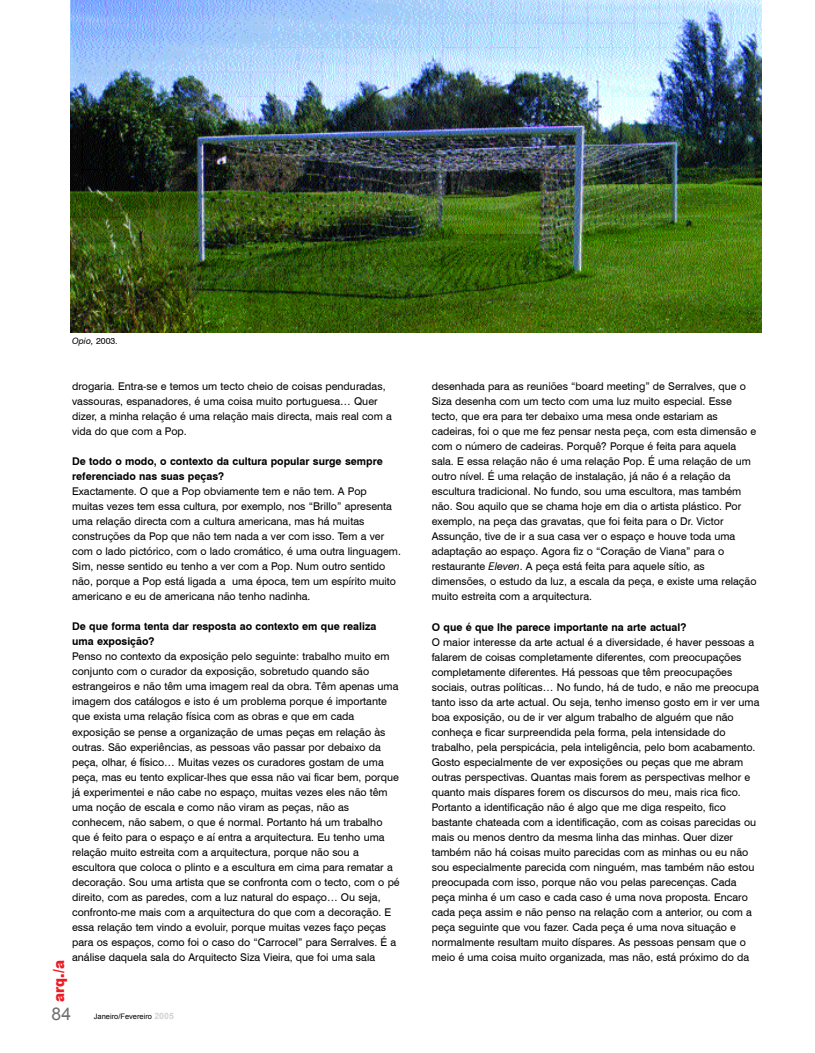
<style>
.page{position:relative;width:815px;height:1053px;background:#fff}
.page>*{position:absolute;margin:0;border:0;box-sizing:border-box;transform-origin:0 0}
.t1{font:17.5px "Arial";color:#6d6e71}
.t2{font:900 15px "Arial";color:#ed1c24;scale:.9 1}
.t3{font:10.62px/15px "Swiss 721 BT";color:#000}
.t4{font:700 10.62px/15px "Swiss 721 BT";color:#000}
.t5{font:italic 8.75px "Swiss 721 BT";color:#000}
.t6{font:7.5px "Arial";color:#000}
.s1{font-style:normal}
.s2{font-weight:700;font-size:8.75px;color:#d1d3d4}
.s3{font-style:italic}
</style>
<div class="page">
<img style="left:71px;top:0;width:691px;height:332px">
<p class="t5" style="left:72px;top:336px;width:47px">Opio, <span class="s1">2003.</span></p>
<p class="t3" style="left:72px;top:379px;width:321px">drogaria. Entra-se e temos um tecto cheio de coisas penduradas, vassouras, espanadores, é uma coisa muito portuguesa… Quer dizer, a minha relação é uma relação mais directa, mais real com a vida do que com a Pop.</p>
<p class="t4" style="left:72px;top:454px;width:312px">De todo o modo, o contexto da cultura popular surge sempre referenciado nas suas peças?</p>
<p class="t3" style="left:72px;top:484px;width:330px">Exactamente. O que a Pop obviamente tem e não tem. A Pop muitas vezes tem essa cultura, por exemplo, nos “Brillo” apresenta uma relação directa com a cultura americana, mas há muitas construções da Pop que não tem nada a ver com isso. Tem a ver com o lado pictórico, com o lado cromático, é uma outra linguagem.<br>Sim, nesse sentido eu tenho a ver com a Pop. Num outro sentido não, porque a Pop está ligada a uma época, tem um espírito muito americano e eu de americana não tenho nadinha.</p>
<p class="t4" style="left:72px;top:619px;width:306px">De que forma tenta dar resposta ao contexto em que realiza uma exposição?</p>
<p class="t3" style="left:72px;top:649px;width:329px">Penso no contexto da exposição pelo seguinte: trabalho muito em conjunto com o curador da exposição, sobretudo quando são estrangeiros e não têm uma imagem real da obra. Têm apenas uma imagem dos catálogos e isto é um problema porque é importante que exista uma relação física com as obras e que em cada exposição se pense a organização de umas peças em relação às outras. São experiências, as pessoas vão passar por debaixo da peça, olhar, é físico… Muitas vezes os curadores gostam de uma peça, mas eu tento explicar-lhes que essa não vai ficar bem, porque já experimentei e não cabe no espaço, muitas vezes eles não têm uma noção de escala e como não viram as peças, não as conhecem, não sabem, o que é normal. Portanto há um trabalho que é feito para o espaço e aí entra a arquitectura. Eu tenho uma relação muito estreita com a arquitectura, porque não sou a escultora que coloca o plinto e a escultura em cima para rematar a decoração. Sou uma artista que se confronta com o tecto, com o pé direito, com as paredes, com a luz natural do espaço… Ou seja, confronto-me mais com a arquitectura do que com a decoração. E essa relação tem vindo a evoluir, porque muitas vezes faço peças para os espaços, como foi o caso do “Carrocel” para Serralves. É a análise daquela sala do Arquitecto Siza Vieira, que foi uma sala</p>
<h2 class="t2" style="left:48px;top:1001px;width:48px;rotate:-90deg">arq./a</h2>
<h1 class="t1" style="left:52px;top:1002px;width:21px">84</h1>
<p class="t6" style="left:94px;top:1011px;width:82px">Janeiro/Fevereiro <span class="s2">2005</span></p>
<p class="t3" style="left:432px;top:379px;width:326px">desenhada para as reuniões “board meeting” de Serralves, que o Siza desenha com um tecto com uma luz muito especial. Esse tecto, que era para ter debaixo uma mesa onde estariam as cadeiras, foi o que me fez pensar nesta peça, com esta dimensão e com o número de cadeiras. Porquê? Porque é feita para aquela sala. E essa relação não é uma relação Pop. É uma relação de um outro nível. É uma relação de instalação, já não é a relação da escultura tradicional. No fundo, sou uma escultora, mas também não. Sou aquilo que se chama hoje em dia o artista plástico. Por exemplo, na peça das gravatas, que foi feita para o Dr. Victor Assunção, tive de ir a sua casa ver o espaço e houve toda uma adaptação ao espaço. Agora fiz o “Coração de Viana” para o restaurante <span class="s3">Eleven</span>. A peça está feita para aquele sítio, as dimensões, o estudo da luz, a escala da peça, e existe uma relação muito estreita com a arquitectura.</p>
<p class="t4" style="left:432px;top:619px;width:256px">O que é que lhe parece importante na arte actual?</p>
<p class="t3" style="left:432px;top:634px;width:329px">O maior interesse da arte actual é a diversidade, é haver pessoas a falarem de coisas completamente diferentes, com preocupações completamente diferentes. Há pessoas que têm preocupações sociais, outras políticas… No fundo, há de tudo, e não me preocupa tanto isso da arte actual. Ou seja, tenho imenso gosto em ir ver uma boa exposição, ou de ir ver algum trabalho de alguém que não conheça e ficar surpreendida pela forma, pela intensidade do trabalho, pela perspicácia, pela inteligência, pelo bom acabamento.<br>Gosto especialmente de ver exposições ou peças que me abram outras perspectivas. Quantas mais forem as perspectivas melhor e quanto mais díspares forem os discursos do meu, mais rica fico.<br>Portanto a identificação não é algo que me diga respeito, fico bastante chateada com a identificação, com as coisas parecidas ou mais ou menos dentro da mesma linha das minhas. Quer dizer também não há coisas muito parecidas com as minhas ou eu não sou especialmente parecida com ninguém, mas também não estou preocupada com isso, porque não vou pelas parecenças. Cada peça minha é um caso e cada caso é uma nova proposta. Encaro cada peça assim e não penso na relação com a anterior, ou com a peça seguinte que vou fazer. Cada peça é uma nova situação e normalmente resultam muito díspares. As pessoas pensam que o meio é uma coisa muito organizada, mas não, está próximo do da</p>
</div>
